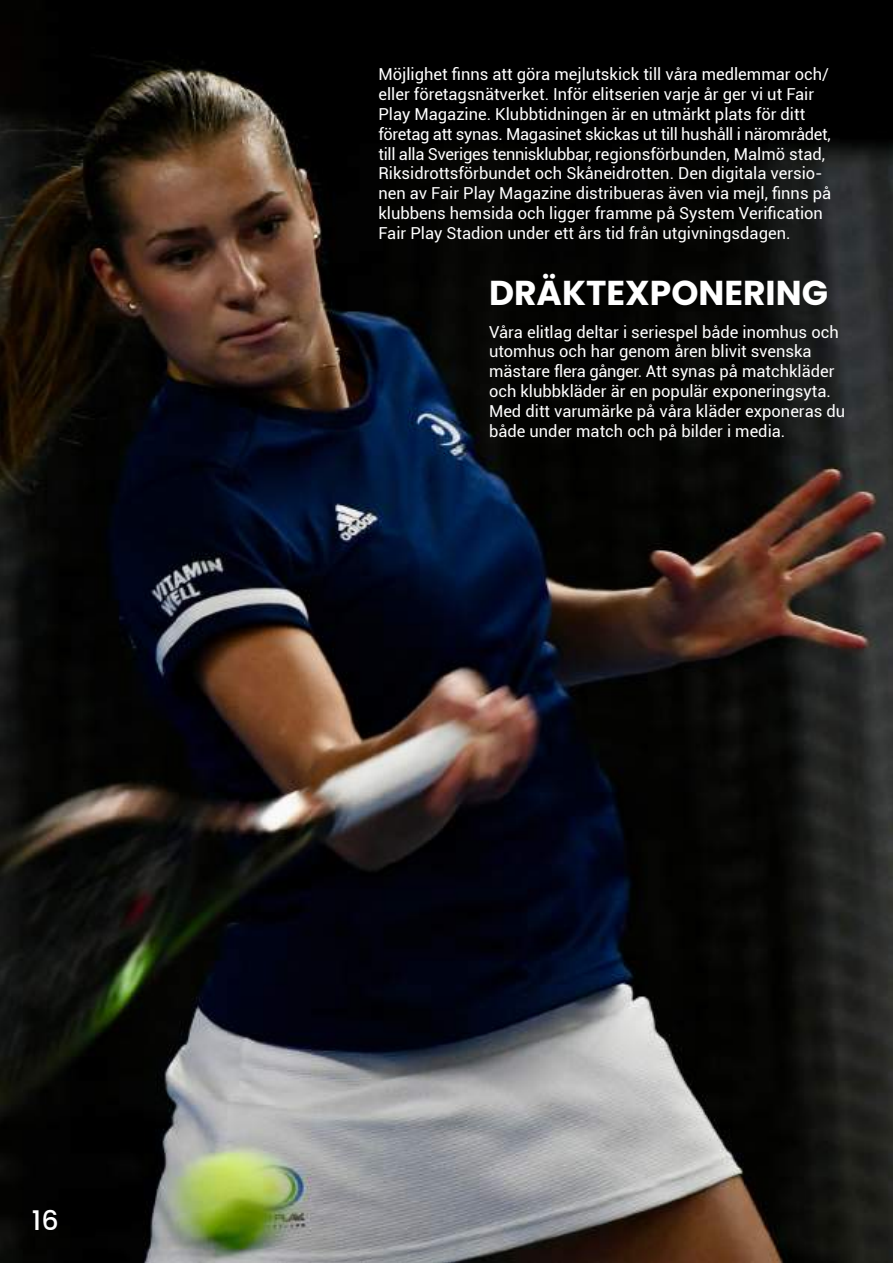
<style>
.page{position:relative;width:893px;height:1263px;background:#fff}
.page>*{position:absolute;margin:0;border:0;box-sizing:border-box;transform-origin:0 0}
.t1{font:700 34.5px "Poppins";color:#fff}
.t2{font:500 27px "Poppins";color:#fff}
.t3{font:16.5px/19.8px "Roboto";color:#fff}
</style>
<div class="page">
<img style="left:0;top:0;width:893px;height:1263px">
<h2 class="t2" style="left:32px;top:1204px;width:28px">16</h2>
<p class="t3" style="left:378px;top:64px;width:454px">Möjlighet finns att göra mejlutskick till våra medlemmar och/ eller företagsnätverket. Inför elitserien varje år ger vi ut Fair Play Magazine. Klubbtidningen är en utmärkt plats för ditt företag att synas. Magasinet skickas ut till hushåll i närområdet, till alla Sveriges tennisklubbar, regionsförbunden, Malmö stad, Riksidrottsförbundet och Skåneidrotten. Den digitala versio&shy;nen av Fair Play Magazine distribueras även via mejl, finns på klubbens hemsida och ligger framme på System Verification Fair Play Stadion under ett års tid från utgivningsdagen.</p>
<h1 class="t1" style="left:489px;top:273px;width:340px">DRÄKTEXPONERING</h1>
<p class="t3" style="left:489px;top:321px;width:358px">Våra elitlag deltar i seriespel både inomhus och utomhus och har genom åren blivit svenska mästare flera gånger. Att synas på matchkläder och klubbkläder är en populär exponeringsyta.<br>Med ditt varumärke på våra kläder exponeras du både under match och på bilder i media.</p>
</div>
